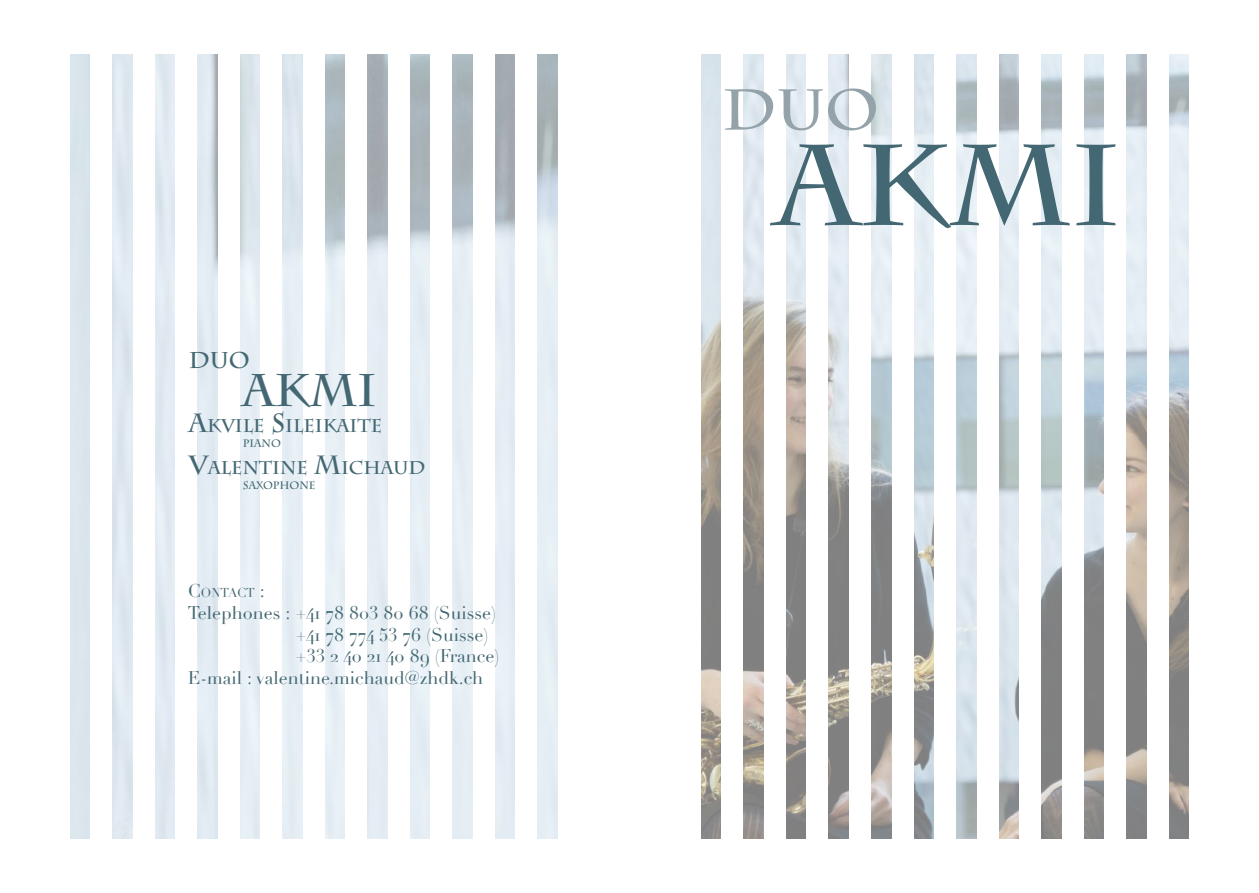
<style>
.page{position:relative;width:1259px;height:893px;background:#fff}
.page>*{position:absolute;margin:0;border:0;box-sizing:border-box;transform-origin:0 0}
.t1{font:700 114.45px "Charlemagne Std";color:#446873}
.t2{font:700 57.3px "Charlemagne Std";color:#94a2aa}
.t3{font:700 45.6px "Charlemagne Std";color:#446873}
.t4{font:700 22.8px "Charlemagne Std";color:#446873}
.t5{font:700 18.45px "Charlemagne Std";color:#446873}
.t6{font:18px "Didot";color:#446873}
.t7{font:12.6px "Didot";letter-spacing:-.015em;color:#446873}
.t8{font:700 10.8px "Charlemagne Std";color:#446873}
.s1{font-size:26.25px}
.s2{font-size:18px}
</style>
<div class="page">
<img style="left:701px;top:54px;width:488px;height:785px">
<div style="left:722px;top:26px;width:21px;height:832px;background:#fff"></div>
<div style="left:764px;top:26px;width:21px;height:832px;background:#fff"></div>
<div style="left:807px;top:26px;width:21px;height:832px;background:#fff"></div>
<div style="left:849px;top:26px;width:21px;height:832px;background:#fff"></div>
<div style="left:892px;top:26px;width:21px;height:832px;background:#fff"></div>
<div style="left:934px;top:26px;width:21px;height:832px;background:#fff"></div>
<div style="left:977px;top:26px;width:21px;height:832px;background:#fff"></div>
<div style="left:1019px;top:26px;width:21px;height:832px;background:#fff"></div>
<div style="left:1062px;top:26px;width:21px;height:832px;background:#fff"></div>
<div style="left:1104px;top:26px;width:21px;height:832px;background:#fff"></div>
<div style="left:1147px;top:26px;width:21px;height:832px;background:#fff"></div>
<p class="t4" style="left:189px;top:347px;width:62px">DUO</p>
<h3 class="t3" style="left:243px;top:363px;width:135px">AKMI</h3>
<p class="t5" style="left:189px;top:415px;width:195px"><span class="s1">A</span>KVILE <span class="s1">S</span>ILEIKAITE</p>
<p class="t8" style="left:243px;top:437px;width:40px">PIANO</p>
<p class="t5" style="left:189px;top:457px;width:238px"><span class="s1">V</span>ALENTINE <span class="s1">M</span>ICHAUD</p>
<p class="t8" style="left:243px;top:479px;width:74px">SAXOPHONE</p>
<p class="t7" style="left:188px;top:585px;width:78px"><span class="s2">C</span>ONTACT <span class="s2">:</span></p>
<p class="t6" style="left:188px;top:602px;width:310px">Telephones : +41 78 803 80 68 (Suisse)</p>
<p class="t6" style="left:296px;top:624px;width:194px">+41 78 774 53 76 (Suisse)</p>
<p class="t6" style="left:296px;top:645px;width:205px">+33 2 40 21 40 89 (France)</p>
<p class="t6" style="left:188px;top:667px;width:297px">E-mail : valentine.michaud@zhdk.ch</p>
<h2 class="t2" style="left:722px;top:76px;width:158px">DUO</h2>
<h1 class="t1" style="left:776px;top:119px;width:346px">AKMI</h1>
</div>
